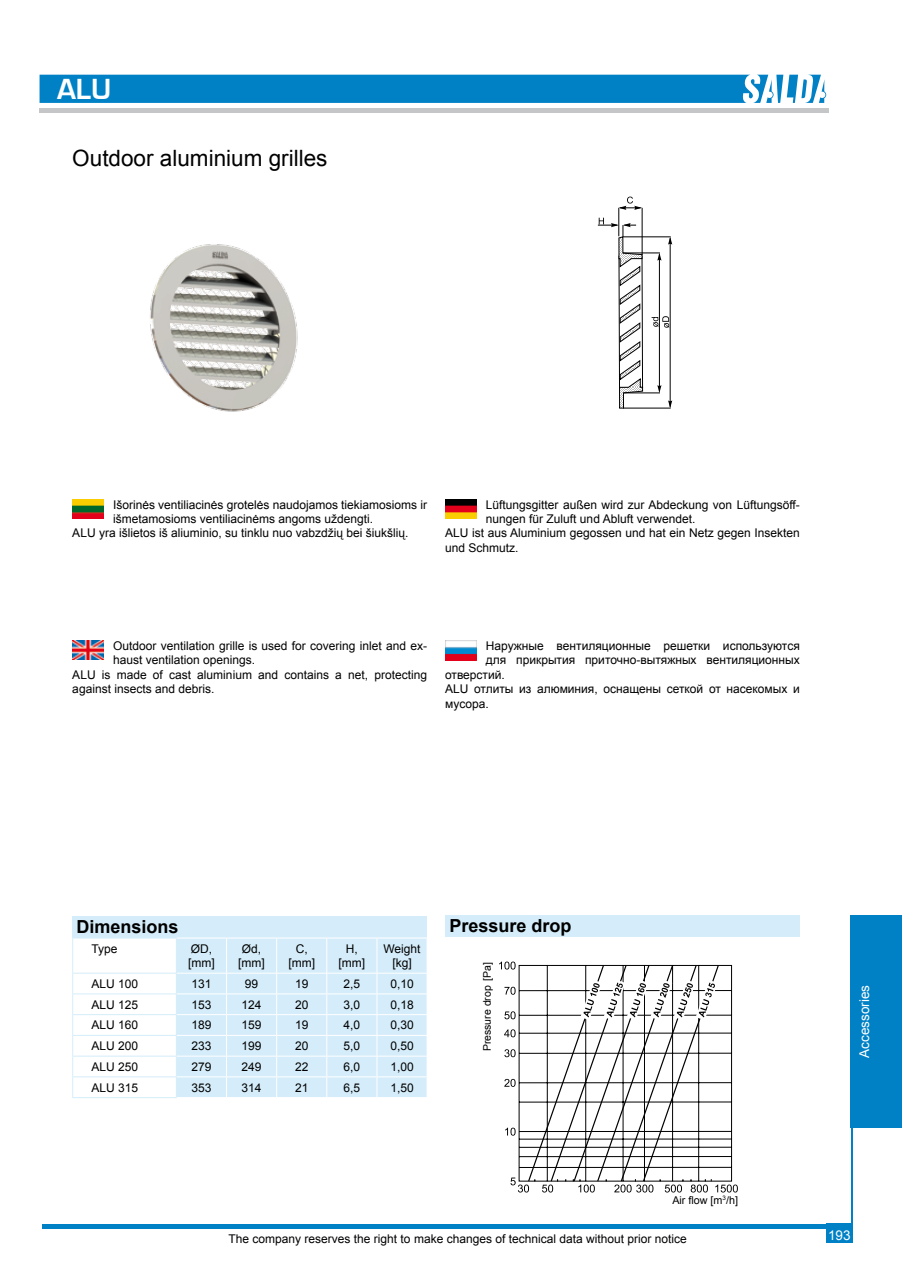
<style>
.page{position:relative;width:902px;height:1280px;background:#fff}
.page>*{position:absolute;margin:0;border:0;box-sizing:border-box;transform-origin:0 0}
.t1{font:700 30px "Eurostile";color:#fff}
.t2{font:22.5px "Arial";color:#000}
.t3{font:700 18px "Arial";color:#000}
.t4{font:13.5px "Arial";color:#fff}
.t5{font:12px/14.4px "Arial";color:#000;text-align:center}
.t6{font:10.8px "Arial";color:#000}
.t7{font:10.5px "Arial";color:#000}
</style>
<div class="page">
<div style="left:850px;top:915px;width:51px;height:213px;background:#0081c6"></div>
<hr style="left:850px;top:1127px;width:2px;height:116px;background:#0081c6">
<hr style="left:43px;top:1224px;width:809px;height:4px;background:#0081c6">
<div style="left:826px;top:1224px;width:26px;height:19px;background:#0081c6"></div>
<hr style="left:40px;top:108px;width:788px;height:4px;background:#c5c6c8">
<svg style="left:40px;top:74px;width:787px;height:29px;background:#168ccb"></svg>
<img style="left:150px;top:244px;width:148px;height:168px">
<img style="left:445px;top:500px;width:31px;height:19px">
<img style="left:445px;top:641px;width:31px;height:19px">
<img style="left:72px;top:641px;width:32px;height:19px">
<img style="left:72px;top:500px;width:32px;height:19px">
<div style="left:445px;top:915px;width:354px;height:21px;background:#d5edfa"></div>
<div style="left:72px;top:917px;width:355px;height:21px;background:#d5edfa"></div>
<hr style="left:72px;top:938px;width:105px;height:1px;background:#d5edfa">
<hr style="left:72px;top:938px;width:1px;height:35px;background:#d5edfa">
<hr style="left:72px;top:973px;width:105px;height:1px;background:#d5edfa">
<hr style="left:72px;top:993px;width:105px;height:1px;background:#d5edfa">
<hr style="left:72px;top:1014px;width:105px;height:1px;background:#d5edfa">
<hr style="left:72px;top:1035px;width:105px;height:1px;background:#d5edfa">
<hr style="left:72px;top:1056px;width:105px;height:1px;background:#d5edfa">
<hr style="left:72px;top:1076px;width:105px;height:1px;background:#d5edfa">
<svg style="left:72px;top:973px;width:1px;height:124px"></svg>
<hr style="left:72px;top:1097px;width:105px;height:1px;background:#d5edfa">
<svg style="left:176px;top:938px;width:251px;height:159px;background:#d7edfa"></svg>
<svg style="left:499px;top:961px;width:238px;height:231px"></svg>
<hr style="left:623px;top:393px;width:37px;height:1px;background:#000">
<hr style="left:622px;top:253px;width:38px;height:1px;background:#000">
<hr style="left:623px;top:237px;width:47px;height:1px;background:#000">
<hr style="left:623px;top:408px;width:47px;height:1px;background:#000">
<hr style="left:659px;top:254px;width:1px;height:137px;background:#000">
<svg style="left:657px;top:253px;width:4px;height:8px"></svg>
<svg style="left:657px;top:385px;width:4px;height:8px"></svg>
<hr style="left:669px;top:238px;width:1px;height:169px;background:#000">
<svg style="left:668px;top:237px;width:4px;height:8px"></svg>
<svg style="left:668px;top:400px;width:4px;height:8px"></svg>
<svg style="left:651px;top:316px;width:18px;height:12px"></svg>
<svg style="left:597px;top:197px;width:46px;height:211px"></svg>
<h1 class="t1" style="left:57px;top:73px;width:56px">ALU</h1>
<h2 class="t2" style="left:72px;top:143px;width:257px">Outdoor aluminium grilles</h2>
<p class="t5" style="left:113px;top:497px;width:315px">Išorinės ventiliacinės grotelės naudojamos tiekiamosioms ir</p>
<p class="t5" style="left:113px;top:512px;width:262px">išmetamosioms ventiliacinėms angoms uždengti.</p>
<p class="t5" style="left:72px;top:526px;width:338px">ALU yra išlietos iš aliuminio, su tinklu nuo vabzdžių bei šiukšlių.</p>
<p class="t5" style="left:486px;top:497px;width:315px">Lüftungsgitter außen wird zur Abdeckung von Lüftungsöff-</p>
<p class="t5" style="left:486px;top:512px;width:211px">nungen für Zuluft und Abluft verwendet.</p>
<p class="t5" style="left:445px;top:526px;width:356px">ALU ist aus Aluminium gegossen und hat ein Netz gegen Insekten</p>
<p class="t5" style="left:445px;top:540px;width:75px">und Schmutz.</p>
<p class="t5" style="left:113px;top:639px;width:315px">Outdoor ventilation grille is used for covering inlet and ex-</p>
<p class="t5" style="left:113px;top:653px;width:144px">haust ventilation openings.</p>
<p class="t5" style="left:72px;top:667px;width:356px">ALU is made of cast aluminium and contains a net, protecting</p>
<p class="t5" style="left:72px;top:682px;width:144px">against insects and debris.</p>
<p class="t5" style="left:486px;top:639px;width:315px">Наружные вентиляционные решетки используются</p>
<p class="t5" style="left:486px;top:653px;width:315px">для прикрытия приточно-вытяжных вентиляционных</p>
<p class="t5" style="left:445px;top:667px;width:61px">отверстий.</p>
<p class="t5" style="left:445px;top:682px;width:356px">ALU отлиты из алюминия, оснащены сеткой от насекомых и</p>
<p class="t5" style="left:445px;top:696px;width:45px">мусора.</p>
<h3 class="t3" style="left:77px;top:914px;width:104px">Dimensions</h3>
<h3 class="t3" style="left:449px;top:914px;width:124px">Pressure drop</h3>
<p class="t5" style="left:91px;top:941px;width:28px">Type</p>
<p class="t5" style="left:188px;top:941px;width:28px;text-align:left">ØD, [mm]</p>
<p class="t5" style="left:238px;top:941px;width:28px">Ød, [mm]</p>
<p class="t5" style="left:288px;top:941px;width:28px">C, [mm]</p>
<p class="t5" style="left:338px;top:941px;width:28px">H, [mm]</p>
<p class="t5" style="left:383px;top:941px;width:39px">Weight [kg]</p>
<p class="t5" style="left:91px;top:977px;width:48px">ALU 100</p>
<p class="t5" style="left:191px;top:977px;width:22px">131</p>
<p class="t5" style="left:245px;top:977px;width:15px">99</p>
<p class="t5" style="left:295px;top:977px;width:15px">19</p>
<p class="t5" style="left:343px;top:977px;width:18px">2,5</p>
<p class="t5" style="left:390px;top:977px;width:25px">0,10</p>
<p class="t5" style="left:91px;top:997px;width:48px">ALU 125</p>
<p class="t5" style="left:191px;top:997px;width:22px">153</p>
<p class="t5" style="left:241px;top:997px;width:22px">124</p>
<p class="t5" style="left:295px;top:997px;width:15px">20</p>
<p class="t5" style="left:343px;top:997px;width:18px">3,0</p>
<p class="t5" style="left:390px;top:997px;width:25px">0,18</p>
<p class="t5" style="left:91px;top:1018px;width:48px">ALU 160</p>
<p class="t5" style="left:191px;top:1018px;width:22px">189</p>
<p class="t5" style="left:241px;top:1018px;width:22px">159</p>
<p class="t5" style="left:295px;top:1018px;width:15px">19</p>
<p class="t5" style="left:343px;top:1018px;width:18px">4,0</p>
<p class="t5" style="left:390px;top:1018px;width:25px">0,30</p>
<p class="t5" style="left:91px;top:1039px;width:48px">ALU 200</p>
<p class="t5" style="left:191px;top:1039px;width:22px">233</p>
<p class="t5" style="left:241px;top:1039px;width:22px">199</p>
<p class="t5" style="left:295px;top:1039px;width:15px">20</p>
<p class="t5" style="left:343px;top:1039px;width:18px">5,0</p>
<p class="t5" style="left:390px;top:1039px;width:25px">0,50</p>
<p class="t5" style="left:91px;top:1059px;width:48px">ALU 250</p>
<p class="t5" style="left:191px;top:1059px;width:22px">279</p>
<p class="t5" style="left:241px;top:1059px;width:22px">249</p>
<p class="t5" style="left:295px;top:1059px;width:15px">22</p>
<p class="t5" style="left:343px;top:1059px;width:18px">6,0</p>
<p class="t5" style="left:390px;top:1059px;width:25px">1,00</p>
<p class="t5" style="left:91px;top:1080px;width:48px">ALU 315</p>
<p class="t5" style="left:191px;top:1080px;width:22px">353</p>
<p class="t5" style="left:241px;top:1080px;width:22px">314</p>
<p class="t5" style="left:295px;top:1080px;width:15px">21</p>
<p class="t5" style="left:343px;top:1080px;width:18px">6,5</p>
<p class="t5" style="left:390px;top:1080px;width:25px">1,50</p>
<p class="t7" style="left:480px;top:1051px;width:91px;rotate:-90deg">Pressure drop [Pa]</p>
<p class="t4" style="left:855px;top:1058px;width:74px;rotate:-90deg">Accessories</p>
<p class="t6" style="left:672px;top:1193px;width:67px">Air flow [m<sup>3</sup>/h]</p>
<p class="t5" style="left:228px;top:1232px;width:460px">The company reserves the right to make changes of technical data without prior notice</p>
<p class="t4" style="left:828px;top:1226px;width:24px">193</p>
</div>
